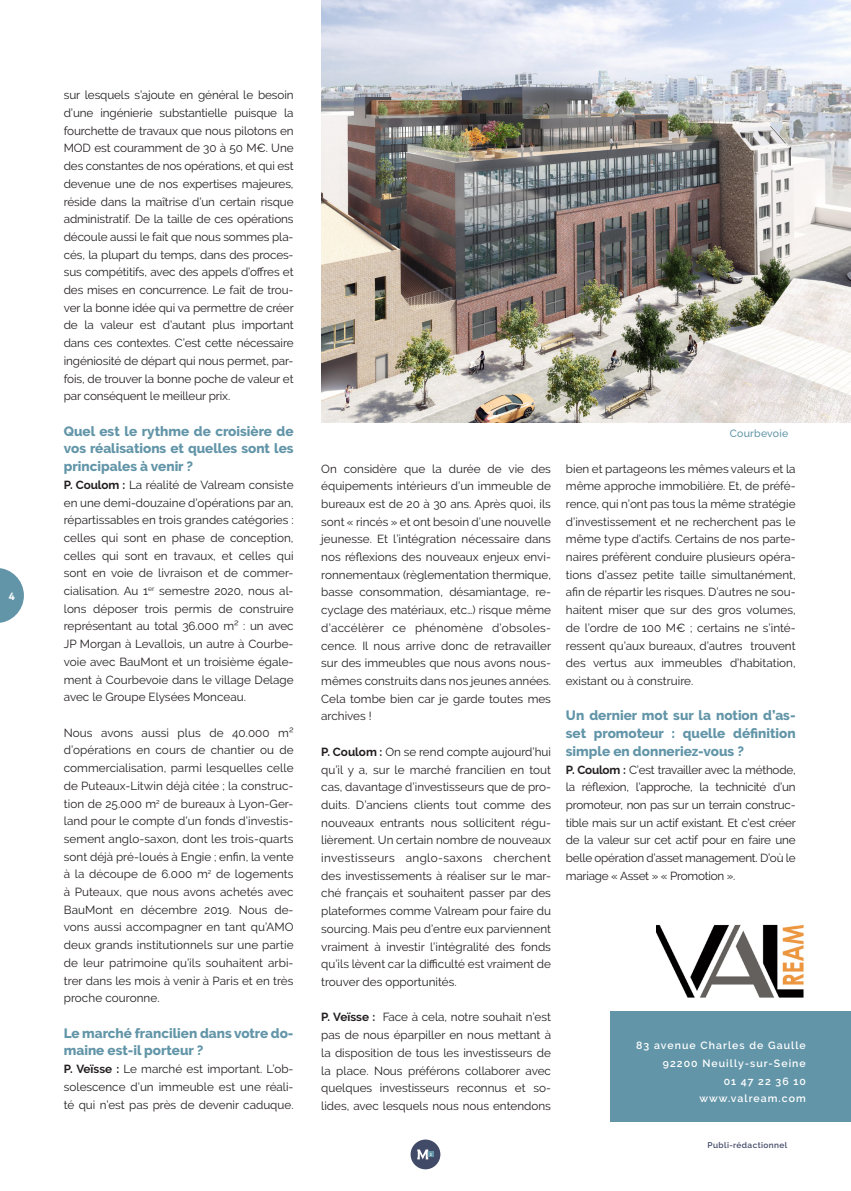
<style>
.page{position:relative;width:851px;height:1191px;background:#fff}
.page>*{position:absolute;margin:0;border:0;box-sizing:border-box;transform-origin:0 0}
.Questions{font:800 13.5px/17.7px "Raleway";color:#6295a8;text-align:justify}
.Réponses{font:11.7px/17.7px "Raleway";color:#231f20;text-align:justify}
.Réponses-2{font:600 10.5px "Raleway";letter-spacing:.1em;color:#fff}
.t1{font:500 10.5px "Raleway";letter-spacing:.02em;color:#6295a8}
.t2{font:700 10.5px "Mark Pro";color:#fff}
.t3{font:600 8.25px "Raleway";letter-spacing:.05em;color:#414a67}
.s1{font-weight:700}
</style>
<div class="page">
<div style="left:410px;top:1139px;width:30px;height:30px;background:#414a67;border-radius:50%"></div>
<svg style="left:417px;top:1149px;width:16px;height:10px"></svg>
<svg style="left:0;top:568px;width:24px;height:55px"></svg>
<div style="left:610px;top:1011px;width:240px;height:110px;background:#6295a8"></div>
<img style="left:656px;top:924px;width:148px;height:74px">
<img style="left:321px;top:0;width:529px;height:422px">
<p class="t2" style="left:9px;top:588px;width:8px">4</p>
<p class="Réponses" style="left:64px;top:86px;width:231px">sur lesquels s’ajoute en général le besoin d’une ingénierie substantielle puisque la fourchette de travaux que nous pilotons en MOD est couramment de 30 à 50 M€. Une des constantes de nos opérations, et qui est devenue une de nos expertises majeures, réside dans la maîtrise d’un certain risque administratif. De la taille de ces opérations découle aussi le fait que nous sommes pla&shy;cés, la plupart du temps, dans des proces&shy;sus compétitifs, avec des appels d’offres et des mises en concurrence. Le fait de trou&shy;ver la bonne idée qui va permettre de créer de la valeur est d’autant plus important dans ces contextes. C’est cette nécessaire ingéniosité de départ qui nous permet, par&shy;fois, de trouver la bonne poche de valeur et par conséquent le meilleur prix.</p>
<p class="Questions" style="left:64px;top:422px;width:231px">Quel est le rythme de croisière de vos réalisations et quelles sont les principales à venir ?</p>
<p class="Réponses" style="left:64px;top:476px;width:231px"><span class="s1">P. Coulom :</span> La réalité de Valream consiste en une demi-douzaine d’opérations par an, répartissables en trois grandes catégories : celles qui sont en phase de conception, celles qui sont en travaux, et celles qui sont en voie de livraison et de commer&shy;cialisation. Au 1<sup>er</sup> semestre 2020, nous al&shy;lons déposer trois permis de construire représentant au total 36.000 m² : un avec JP Morgan à Levallois, un autre à Courbe&shy;voie avec BauMont et un troisième égale&shy;ment à Courbevoie dans le village Delage avec le Groupe Elysées Monceau.</p>
<p class="Réponses" style="left:64px;top:723px;width:231px">Nous avons aussi plus de 40.000 m² d’opérations en cours de chantier ou de commercialisation, parmi lesquelles celle de Puteaux-Litwin déjà citée ; la construc&shy;tion de 25.000 m<sup>2</sup> de bureaux à Lyon-Ger&shy;land pour le compte d’un fonds d’investis&shy;sement anglo-saxon, dont les trois-quarts sont déjà pré-loués à Engie ; enfin, la vente à la découpe de 6.000 m<sup>2</sup> de logements à Puteaux, que nous avons achetés avec BauMont en décembre 2019. Nous de&shy;vons aussi accompagner en tant qu’AMO deux grands institutionnels sur une partie de leur patrimoine qu’ils souhaitent arbi&shy;trer dans les mois à venir à Paris et en très proche couronne.</p>
<p class="Questions" style="left:64px;top:1024px;width:231px">Le marché francilien dans votre do&shy;maine est-il porteur ?</p>
<p class="Réponses" style="left:64px;top:1060px;width:231px"><span class="s1">P. Veïsse :</span> Le marché est important. L’ob&shy;solescence d’un immeuble est une réali&shy;té qui n’est pas près de devenir caduque.</p>
<p class="Réponses" style="left:321px;top:459px;width:231px">On considère que la durée de vie des équipements intérieurs d’un immeuble de bureaux est de 20 à 30 ans. Après quoi, ils sont « rincés » et ont besoin d’une nouvelle jeunesse. Et l’intégration nécessaire dans nos réflexions des nouveaux enjeux envi&shy;ronnementaux (règlementation thermique, basse consommation, désamiantage, re&shy;cyclage des matériaux, etc…) risque même d’accélèrer ce phénomène d’obsoles&shy;cence. Il nous arrive donc de retravailler sur des immeubles que nous avons nous&shy;mêmes construits dans nos jeunes années.<br>Cela tombe bien car je garde toutes mes archives !</p>
<p class="Réponses" style="left:321px;top:743px;width:231px"><span class="s1">P. Coulom :</span> On se rend compte aujourd’hui qu’il y a, sur le marché francilien en tout cas, davantage d’investisseurs que de pro&shy;duits. D’anciens clients tout comme des nouveaux entrants nous sollicitent régu&shy;lièrement. Un certain nombre de nouveaux investisseurs anglo-saxons cherchent des investissements à réaliser sur le mar&shy;ché français et souhaitent passer par des plateformes comme Valream pour faire du sourcing. Mais peu d’entre eux parviennent vraiment à investir l’intégralité des fonds qu’ils lèvent car la difficulté est vraiment de trouver des opportunités.</p>
<p class="Réponses" style="left:321px;top:1008px;width:231px"><span class="s1">P. Veïsse :</span> Face à cela, notre souhait n’est pas de nous éparpiller en nous mettant à la disposition de tous les investisseurs de la place. Nous préférons collaborer avec quelques investisseurs reconnus et so&shy;lides, avec lesquels nous nous entendons</p>
<p class="t1" style="left:729px;top:427px;width:60px">Courbevoie</p>
<p class="Réponses" style="left:566px;top:459px;width:231px">bien et partageons les mêmes valeurs et la même approche immobilière. Et, de préfé&shy;rence, qui n’ont pas tous la même stratégie d’investissement et ne recherchent pas le même type d’actifs. Certains de nos parte&shy;naires préfèrent conduire plusieurs opéra&shy;tions d’assez petite taille simultanément, afin de répartir les risques. D’autres ne sou&shy;haitent miser que sur des gros volumes, de l’ordre de 100 M€ ; certains ne s’inté&shy;ressent qu’aux bureaux, d’autres trouvent des vertus aux immeubles d’habitation, existant ou à construire.</p>
<p class="Questions" style="left:566px;top:707px;width:231px">Un dernier mot sur la notion d’as&shy;set promoteur : quelle définition simple en donneriez-vous ?</p>
<p class="Réponses" style="left:566px;top:760px;width:231px"><span class="s1">P. Coulom :</span> C’est travailler avec la méthode, la réflexion, l’approche, la technicité d’un promoteur, non pas sur un terrain construc&shy;tible mais sur un actif existant. Et c’est créer de la valeur sur cet actif pour en faire une belle opération d’asset management. D’où le mariage « Asset » « Promotion ».</p>
<p class="Réponses-2" style="left:636px;top:1039px;width:171px">83 avenue Charles de Gaulle</p>
<p class="Réponses-2" style="left:662px;top:1057px;width:144px">92200 Neuilly-sur-Seine</p>
<p class="Réponses-2" style="left:723px;top:1075px;width:83px">01 47 22 36 10</p>
<p class="Réponses-2" style="left:699px;top:1092px;width:108px">www.valream.com</p>
<p class="t3" style="left:707px;top:1140px;width:81px">Publi-rédactionnel</p>
</div>
